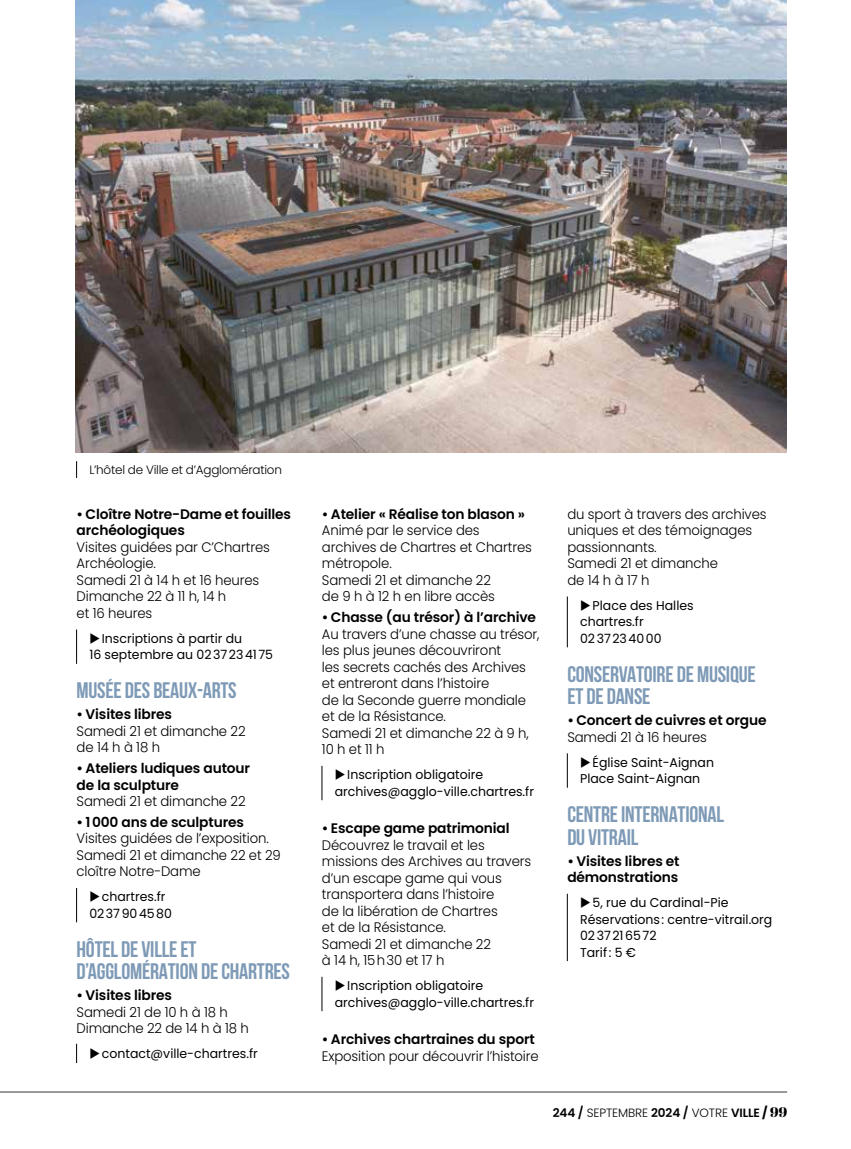
<style>
.page{position:relative;width:851px;height:1149px;background:#fff}
.page>*{position:absolute;margin:0;border:0;box-sizing:border-box;transform-origin:0 0}
.t1{font:700 22.5px/22.5px "Bebas Neue";letter-spacing:-.01em;color:#7e9ab6}
.t2{font:300 13.8px/16.5px "Poppins";letter-spacing:-.01em;color:#000;scale:.96 1}
.t3{font:600 13.8px/16.5px "Poppins";letter-spacing:-.01em;color:#000}
.t4{font:12.75px/16.5px "Poppins";color:#000}
.t5{font:600 12px "Poppins";letter-spacing:-.01em;color:#000}
.t6{font:300 12px "Poppins";letter-spacing:-.02em;color:#000}
.s1{font-weight:300}
.s2{font-weight:700}
.s3{font-family:"Abril Fatface";font-weight:400;font-size:13.8px}
</style>
<div class="page">
<hr style="left:0;top:1091px;width:787px;height:1px;background:#000">
<hr style="left:76px;top:629px;width:1px;height:34px;background:#000">
<hr style="left:76px;top:887px;width:1px;height:35px;background:#000">
<svg style="left:76px;top:1043px;width:1px;height:19px"></svg>
<hr style="left:321px;top:765px;width:1px;height:35px;background:#000">
<hr style="left:321px;top:976px;width:1px;height:34px;background:#000">
<hr style="left:567px;top:596px;width:1px;height:51px;background:#000">
<hr style="left:567px;top:753px;width:1px;height:34px;background:#000">
<hr style="left:567px;top:893px;width:1px;height:67px;background:#000">
<img style="left:75px;top:0;width:711px;height:452px">
<svg style="left:76px;top:461px;width:1px;height:17px"></svg>
<p class="t6" style="left:89px;top:462px;width:194px">L’hôtel de Ville et d’Agglomération</p>
<p class="t3" style="left:77px;top:505px;width:216px">• Cloître Notre-Dame et fouilles archéologiques</p>
<p class="t2" style="left:77px;top:538px;width:203px">Visites guidées par C’Chartres<br>Archéologie.<br>Samedi 21 à 14 h et 16 heures<br>Dimanche 22 à 11 h, 14 h<br>et 16 heures</p>
<p class="t4" style="left:89px;top:630px;width:185px;text-indent:13px">Inscriptions à partir du<br>16 septembre au 0237234175</p>
<h1 class="t1" style="left:77px;top:679px;width:162px">MUSÉE DES BEAUX-ARTS</h1>
<p class="t3" style="left:77px;top:706px;width:97px">• Visites libres</p>
<p class="t2" style="left:77px;top:722px;width:177px">Samedi 21 et dimanche 22 de 14 h à 18 h</p>
<p class="t3" style="left:77px;top:759px;width:175px">• Ateliers ludiques autour de la sculpture</p>
<p class="t2" style="left:77px;top:792px;width:177px">Samedi 21 et dimanche 22</p>
<p class="t3" style="left:77px;top:813px;width:169px">• 1000 ans de sculptures</p>
<p class="t2" style="left:77px;top:830px;width:214px">Visites guidées de l’exposition.<br>Samedi 21 et dimanche 22 et 29 cloître Notre-Dame</p>
<p class="t4" style="left:89px;top:888px;width:84px;text-align:center">chartres.fr<br>0237904580</p>
<h1 class="t1" style="left:77px;top:937px;width:215px">HÔTEL DE VILLE ET<br>D’AGGLOMÉRATION DE CHARTRES</h1>
<p class="t3" style="left:77px;top:986px;width:97px">• Visites libres</p>
<p class="t2" style="left:77px;top:1003px;width:181px">Samedi 21 de 10 h à 18 h<br>Dimanche 22 de 14 h à 18 h</p>
<p class="t4" style="left:102px;top:1045px;width:157px">contact@ville-chartres.fr</p>
<p class="t3" style="left:322px;top:505px;width:205px">• Atelier « Réalise ton blason »</p>
<p class="t2" style="left:322px;top:522px;width:220px">Animé par le service des archives de Chartres et Chartres métropole.<br>Samedi 21 et dimanche 22<br>de 9 h à 12 h en libre accès</p>
<p class="t3" style="left:322px;top:609px;width:215px">• Chasse (au trésor) à l’archive</p>
<p class="t2" style="left:322px;top:625px;width:228px">Au travers d’une chasse au trésor, les plus jeunes découvriront<br>les secrets cachés des Archives et entreront dans l’histoire<br>de la Seconde guerre mondiale et de la Résistance.<br>Samedi 21 et dimanche 22 à 9 h,<br>10 h et 11 h</p>
<p class="t4" style="left:334px;top:766px;width:201px;text-indent:13px">Inscription obligatoire archives@agglo-ville.chartres.fr</p>
<p class="t3" style="left:322px;top:819px;width:189px">• Escape game patrimonial</p>
<p class="t2" style="left:322px;top:836px;width:219px">Découvrez le travail et les missions des Archives au travers d’un escape game qui vous transportera dans l’histoire<br>de la libération de Chartres<br>et de la Résistance.<br>Samedi 21 et dimanche 22<br>à 14 h, 15h30 et 17 h</p>
<p class="t4" style="left:334px;top:977px;width:201px;text-indent:13px">Inscription obligatoire archives@agglo-ville.chartres.fr</p>
<p class="t3" style="left:322px;top:1030px;width:214px">• Archives chartraines du sport</p>
<p class="t2" style="left:322px;top:1047px;width:227px">Exposition pour découvrir l’histoire</p>
<p class="t2" style="left:567px;top:505px;width:209px">du sport à travers des archives uniques et des témoignages passionnants.<br>Samedi 21 et dimanche<br>de 14 h à 17 h</p>
<p class="t4" style="left:580px;top:597px;width:115px;text-indent:13px">Place des Halles chartres.fr<br>0237234000</p>
<h1 class="t1" style="left:567px;top:662px;width:190px">CONSERVATOIRE DE MUSIQUE<br>ET DE DANSE</h1>
<p class="t3" style="left:567px;top:712px;width:201px">• Concert de cuivres et orgue</p>
<p class="t2" style="left:567px;top:728px;width:147px">Samedi 21 à 16 heures</p>
<p class="t4" style="left:580px;top:753px;width:135px;text-indent:13px">Église Saint-Aignan<br>Place Saint-Aignan</p>
<h1 class="t1" style="left:567px;top:802px;width:158px">CENTRE INTERNATIONAL<br>DU VITRAIL</h1>
<p class="t3" style="left:567px;top:852px;width:114px">• Visites libres et démonstrations</p>
<p class="t4" style="left:580px;top:894px;width:194px;text-indent:13px">5, rue du Cardinal-Pie<br>Réservations: centre-vitrail.org<br>0237216572<br>Tarif: 5 €</p>
<p class="t5" style="left:552px;top:1105px;width:236px">244 / <span class="s1">SEPTEMBRE</span> 2024 / <span class="s1">VOTRE</span> VILLE <span class="s2">/</span> <span class="s3">99</span></p>
</div>
